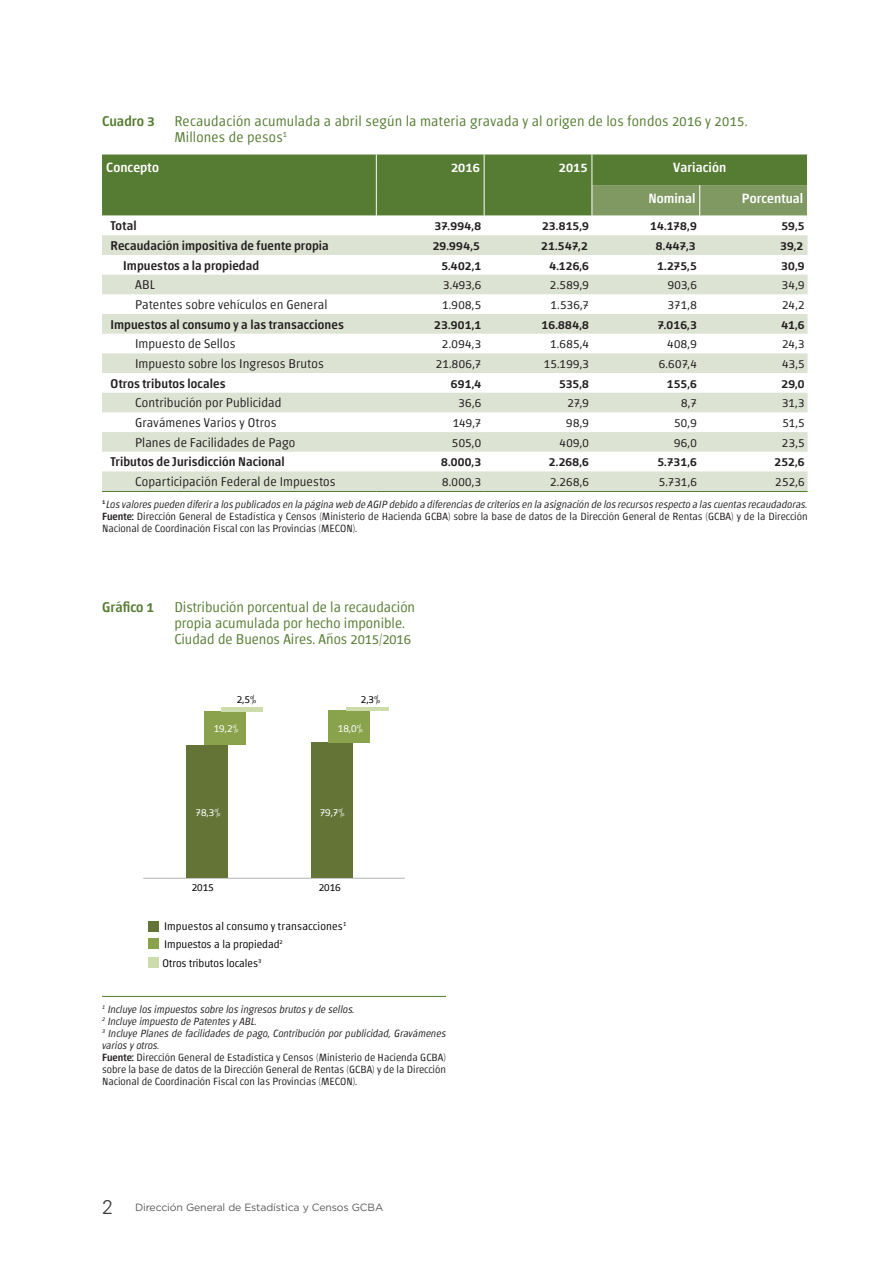
<style>
.page{position:relative;width:893px;height:1263px;background:#fff}
.page>*{position:absolute;margin:0;border:0;box-sizing:border-box;transform-origin:0 0}
.Titulos{font:300 14.25px/15.8px "Chaco";color:#557c32}
.Titulos-2{font:500 14.25px "Chaco";color:#557c32}
.Cabezal{font:500 13.5px "Chaco";letter-spacing:.005em;color:#fff}
.Datos{font:300 12.75px "Chaco";letter-spacing:.01em;color:#231f20}
.Datos-2{font:500 12.75px "Chaco";letter-spacing:.015em;color:#231f20}
.Variables_izquierda{font:500 12.75px "Chaco";letter-spacing:.005em;color:#231f20}
.t1{font:300 11.1px "Chaco";color:#000}
.t2{font:300 11.1px "Chaco";color:#fff}
.Fuente{font:300 10.5px/12px "Chaco";color:#231f20;text-align:justify}
.superindice{font:italic 300 10.5px/12px "Chaco";color:#231f20}
.t3{font:10.5px "Gotham";letter-spacing:-.01em;color:#5a5a5d}
.s1{font-weight:500}
.s2{font-family:"Zurich BT";font-weight:300;font-size:19.5px;color:#3e3e3f}
</style>
<div class="page">
<hr style="left:102px;top:996px;width:344px;height:1px;background:#557c32">
<hr style="left:143px;top:878px;width:262px;height:1px;background:#b1b3b4">
<div style="left:149px;top:938px;width:10px;height:10px;background:#89a24b"></div>
<div style="left:149px;top:957px;width:10px;height:11px;background:#cddcac"></div>
<div style="left:149px;top:921px;width:10px;height:10px;background:#637436"></div>
<div style="left:311px;top:743px;width:41px;height:135px;background:#637436"></div>
<div style="left:186px;top:745px;width:42px;height:133px;background:#637436"></div>
<div style="left:329px;top:710px;width:41px;height:33px;background:#89a24c"></div>
<div style="left:204px;top:711px;width:41px;height:34px;background:#89a24b"></div>
<hr style="left:346px;top:707px;width:42px;height:3px;background:#cddcab">
<hr style="left:222px;top:707px;width:41px;height:4px;background:#cddcab">
<svg style="left:102px;top:155px;width:705px;height:61px;background:#5d813b"></svg>
<svg style="left:102px;top:235px;width:705px;height:256px;fill:#dde3d3"></svg>
<hr style="left:376px;top:155px;width:1px;height:30px;background:#fff">
<hr style="left:376px;top:185px;width:1px;height:31px;background:#fff">
<hr style="left:484px;top:155px;width:1px;height:30px;background:#fff">
<hr style="left:484px;top:185px;width:1px;height:31px;background:#fff">
<hr style="left:592px;top:155px;width:1px;height:30px;background:#fff">
<hr style="left:592px;top:185px;width:1px;height:31px;background:#fff">
<hr style="left:699px;top:185px;width:1px;height:31px;background:#fff">
<hr style="left:102px;top:491px;width:274px;height:1px;background:#557c32">
<hr style="left:376px;top:491px;width:108px;height:1px;background:#557c32">
<hr style="left:484px;top:491px;width:108px;height:1px;background:#557c32">
<hr style="left:592px;top:491px;width:108px;height:1px;background:#557c32">
<hr style="left:700px;top:491px;width:107px;height:1px;background:#557c32">
<p class="Titulos-2" style="left:102px;top:115px;width:54px">Cuadro 3</p>
<p class="Titulos" style="left:174px;top:114px;width:575px">Recaudación acumulada a abril según la materia gravada y al origen de los fondos 2016 y 2015.<br>Millones de pesos<sup>1</sup></p>
<p class="Cabezal" style="left:106px;top:162px;width:54px">Concepto</p>
<p class="Cabezal" style="left:451px;top:162px;width:30px">2016</p>
<p class="Cabezal" style="left:559px;top:162px;width:30px">2015</p>
<p class="Cabezal" style="left:673px;top:162px;width:54px">Variación</p>
<p class="Cabezal" style="left:648px;top:192px;width:49px">Nominal</p>
<p class="Cabezal" style="left:742px;top:192px;width:63px">Porcentual</p>
<p class="Variables_izquierda" style="left:111px;top:220px;width:28px">Total</p>
<p class="Datos-2" style="left:435px;top:220px;width:48px">37.994,8</p>
<p class="Datos-2" style="left:542px;top:220px;width:48px">23.815,9</p>
<p class="Datos-2" style="left:650px;top:220px;width:48px">14.178,9</p>
<p class="Datos-2" style="left:782px;top:220px;width:24px">59,5</p>
<p class="Variables_izquierda" style="left:111px;top:240px;width:220px">Recaudación impositiva de fuente propia</p>
<p class="Datos-2" style="left:433px;top:240px;width:49px">29.994,5</p>
<p class="Datos-2" style="left:541px;top:240px;width:48px">21.547,2</p>
<p class="Datos-2" style="left:656px;top:240px;width:41px">8.447,3</p>
<p class="Datos-2" style="left:780px;top:240px;width:25px">39,2</p>
<p class="Datos-2" style="left:123px;top:259px;width:137px">Impuestos a la propiedad</p>
<p class="Datos-2" style="left:441px;top:259px;width:41px">5.402,1</p>
<p class="Datos-2" style="left:549px;top:259px;width:41px">4.126,6</p>
<p class="Datos-2" style="left:657px;top:259px;width:41px">1.275,5</p>
<p class="Datos-2" style="left:781px;top:259px;width:25px">30,9</p>
<p class="Datos" style="left:135px;top:279px;width:21px">ABL</p>
<p class="Datos" style="left:443px;top:279px;width:40px">3.493,6</p>
<p class="Datos" style="left:550px;top:279px;width:40px">2.589,9</p>
<p class="Datos" style="left:668px;top:279px;width:31px">903,6</p>
<p class="Datos" style="left:782px;top:279px;width:24px">34,9</p>
<p class="Datos" style="left:135px;top:299px;width:194px">Patentes sobre vehículos en General</p>
<p class="Datos" style="left:442px;top:299px;width:41px">1.908,5</p>
<p class="Datos" style="left:551px;top:299px;width:40px">1.536,7</p>
<p class="Datos" style="left:668px;top:299px;width:30px">371,8</p>
<p class="Datos" style="left:782px;top:299px;width:24px">24,2</p>
<p class="Variables_izquierda" style="left:111px;top:318px;width:235px">Impuestos al consumo y a las transacciones</p>
<p class="Datos-2" style="left:434px;top:318px;width:48px">23.901,1</p>
<p class="Datos-2" style="left:541px;top:318px;width:49px">16.884,8</p>
<p class="Datos-2" style="left:657px;top:318px;width:41px">7.016,3</p>
<p class="Datos-2" style="left:781px;top:318px;width:25px">41,6</p>
<p class="Datos" style="left:135px;top:338px;width:102px">Impuesto de Sellos</p>
<p class="Datos" style="left:442px;top:338px;width:41px">2.094,3</p>
<p class="Datos" style="left:550px;top:338px;width:40px">1.685,4</p>
<p class="Datos" style="left:667px;top:338px;width:31px">408,9</p>
<p class="Datos" style="left:782px;top:338px;width:24px">24,3</p>
<p class="Datos" style="left:135px;top:358px;width:190px">Impuesto sobre los Ingresos Brutos</p>
<p class="Datos" style="left:436px;top:358px;width:47px">21.806,7</p>
<p class="Datos" style="left:544px;top:358px;width:47px">15.199,3</p>
<p class="Datos" style="left:659px;top:358px;width:39px">6.607,4</p>
<p class="Datos" style="left:782px;top:358px;width:24px">43,5</p>
<p class="Variables_izquierda" style="left:111px;top:377px;width:116px">Otros tributos locales</p>
<p class="Datos-2" style="left:451px;top:377px;width:32px">691,4</p>
<p class="Datos-2" style="left:559px;top:377px;width:31px">535,8</p>
<p class="Datos-2" style="left:667px;top:377px;width:31px">155,6</p>
<p class="Datos-2" style="left:781px;top:377px;width:25px">29,0</p>
<p class="Datos" style="left:135px;top:397px;width:148px">Contribución por Publicidad</p>
<p class="Datos" style="left:459px;top:397px;width:24px">36,6</p>
<p class="Datos" style="left:567px;top:397px;width:23px">27,9</p>
<p class="Datos" style="left:681px;top:397px;width:17px">8,7</p>
<p class="Datos" style="left:782px;top:397px;width:24px">31,3</p>
<p class="Datos" style="left:135px;top:417px;width:143px">Gravámenes Varios y Otros</p>
<p class="Datos" style="left:453px;top:417px;width:30px">149,7</p>
<p class="Datos" style="left:566px;top:417px;width:24px">98,9</p>
<p class="Datos" style="left:674px;top:417px;width:24px">50,9</p>
<p class="Datos" style="left:782px;top:417px;width:24px">51,5</p>
<p class="Datos" style="left:135px;top:436px;width:162px">Planes de Facilidades de Pago</p>
<p class="Datos" style="left:452px;top:436px;width:31px">505,0</p>
<p class="Datos" style="left:559px;top:436px;width:31px">409,0</p>
<p class="Datos" style="left:674px;top:436px;width:24px">96,0</p>
<p class="Datos" style="left:782px;top:436px;width:24px">23,5</p>
<p class="Variables_izquierda" style="left:111px;top:456px;width:176px">Tributos de Jurisdicción Nacional</p>
<p class="Datos-2" style="left:441px;top:456px;width:42px">8.000,3</p>
<p class="Datos-2" style="left:549px;top:456px;width:42px">2.268,6</p>
<p class="Datos-2" style="left:657px;top:456px;width:41px">5.731,6</p>
<p class="Datos-2" style="left:774px;top:456px;width:32px">252,6</p>
<p class="Datos" style="left:135px;top:476px;width:202px">Coparticipación Federal de Impuestos</p>
<p class="Datos" style="left:442px;top:476px;width:41px">8.000,3</p>
<p class="Datos" style="left:550px;top:476px;width:40px">2.268,6</p>
<p class="Datos" style="left:659px;top:476px;width:40px">5.731,6</p>
<p class="Datos" style="left:775px;top:476px;width:31px">252,6</p>
<p class="superindice" style="left:102px;top:499px;width:707px"><sup>1</sup> Los valores pueden diferir a los publicados en la página web de AGIP debido a diferencias de criterios en la asignación de los recursos respecto a las cuentas recaudadoras.</p>
<p class="Fuente" style="left:102px;top:511px;width:707px"><span class="s1">Fuente:</span> Dirección General de Estadística y Censos (Ministerio de Hacienda GCBA) sobre la base de datos de la Dirección General de Rentas (GCBA) y de la Dirección<br>Nacional de Coordinación Fiscal con las Provincias (MECON).</p>
<p class="Titulos-2" style="left:102px;top:601px;width:53px">Gráfico 1</p>
<p class="Titulos" style="left:174px;top:600px;width:242px">Distribución porcentual de la recaudación propia acumulada por hecho imponible.<br>Ciudad de Buenos Aires. Años 2015/2016</p>
<p class="t1" style="left:237px;top:694px;width:21px">2,5%</p>
<p class="t1" style="left:361px;top:694px;width:21px">2,3%</p>
<p class="t2" style="left:214px;top:723px;width:26px">19,2%</p>
<p class="t2" style="left:338px;top:723px;width:26px">18,0%</p>
<p class="t2" style="left:196px;top:807px;width:26px">78,3%</p>
<p class="t2" style="left:320px;top:807px;width:26px">79,7%</p>
<p class="t1" style="left:192px;top:882px;width:24px">2015</p>
<p class="t1" style="left:319px;top:882px;width:24px">2016</p>
<p class="t1" style="left:164px;top:921px;width:184px">Impuestos al consumo y transacciones<sup>1</sup></p>
<p class="t1" style="left:164px;top:939px;width:120px">Impuestos a la propiedad<sup>2</sup></p>
<p class="t1" style="left:163px;top:958px;width:100px">Otros tributos locales<sup>3</sup></p>
<p class="superindice" style="left:102px;top:1004px;width:254px"><sup>1</sup> Incluye los impuestos sobre los ingresos brutos y de sellos.</p>
<p class="superindice" style="left:102px;top:1016px;width:156px"><sup>2</sup> Incluye impuesto de Patentes y ABL.</p>
<p class="superindice" style="left:102px;top:1028px;width:345px"><sup>3</sup> Incluye Planes de facilidades de pago, Contribución por publicidad, Gravámenes varios y otros.</p>
<p class="Fuente" style="left:102px;top:1052px;width:345px"><span class="s1">Fuente:</span> Dirección General de Estadística y Censos (Ministerio de Hacienda GCBA) sobre la base de datos de la Dirección General de Rentas (GCBA) y de la Dirección Nacional de Coordinación Fiscal con las Provincias (MECON).</p>
<p class="t3" style="left:102px;top:1200px;width:283px"><span class="s2">2</span> Dirección General de Estadística y Censos GCBA</p>
</div>
